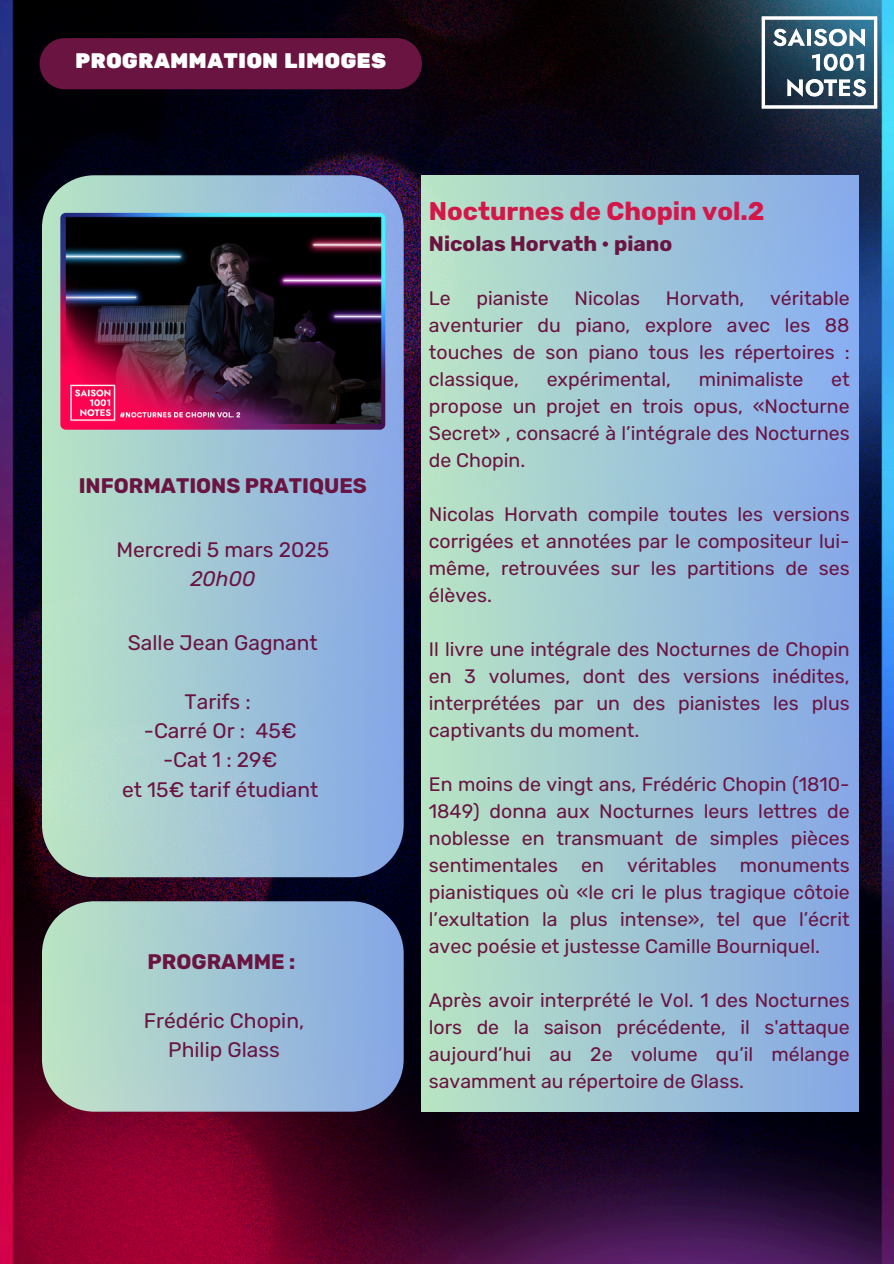
<style>
.page{position:relative;width:894px;height:1264px;background:#fff}
.page>*{position:absolute;margin:0;border:0;box-sizing:border-box;transform-origin:0 0}
.t1{font:700 25.5px "Rubik";color:#d31849}
.t2{font:21px "Rubik";color:#6a1441}
.t3{font:700 21px "Rubik";color:#6a1441}
.t4{font:21px "Rubik One";color:#fefefe}
.t5{font:italic 21px "Rubik";color:#6a1441}
.t6{font:19.5px/27px "Rubik";color:#6a1441;text-align:justify}
</style>
<div class="page">
<img style="left:0;top:0;width:893px;height:1263px">
<div style="left:422px;top:175px;width:436px;height:936px;background:linear-gradient(to right,#b8e4c4,#86a8e9)"></div>
<img style="left:745px;top:7px;width:148px;height:110px">
<div style="left:40px;top:38px;width:382px;height:51px;background:#6a1441"></div>
<svg style="left:42px;top:175px;width:361px;height:702px;background:#9fc3d4"></svg>
<img style="left:60px;top:213px;width:325px;height:216px;border-radius:5px">
<svg style="left:42px;top:901px;width:361px;height:210px;background:#9dbfce"></svg>
<p class="t4" style="left:75px;top:48px;width:312px">PROGRAMMATION LIMOGES</p>
<h2 class="t3" style="left:79px;top:473px;width:289px">INFORMATIONS PRATIQUES</h2>
<p class="t2" style="left:116px;top:537px;width:214px">Mercredi 5 mars 2025</p>
<p class="t5" style="left:190px;top:566px;width:66px">20h00</p>
<p class="t2" style="left:128px;top:630px;width:191px">Salle Jean Gagnant</p>
<p class="t2" style="left:184px;top:689px;width:68px">Tarifs :</p>
<p class="t2" style="left:144px;top:718px;width:154px">-Carré Or : 45€</p>
<p class="t2" style="left:163px;top:747px;width:116px">-Cat 1 : 29€</p>
<p class="t2" style="left:122px;top:777px;width:198px">et 15€ tarif étudiant</p>
<h2 class="t3" style="left:147px;top:949px;width:149px">PROGRAMME :</h2>
<p class="t2" style="left:144px;top:1008px;width:162px">Frédéric Chopin,</p>
<p class="t2" style="left:168px;top:1037px;width:113px">Philip Glass</p>
<h1 class="t1" style="left:429px;top:196px;width:337px">Nocturnes de Chopin vol.2</h1>
<h1 class="t3" style="left:429px;top:231px;width:245px">Nicolas Horvath • piano</h1>
<p class="t6" style="left:429px;top:284px;width:23px">Le</p>
<p class="t6" style="left:476px;top:284px;width:74px">pianiste</p>
<p class="t6" style="left:574px;top:284px;width:67px">Nicolas</p>
<p class="t6" style="left:665px;top:284px;width:80px">Horvath,</p>
<p class="t6" style="left:429px;top:284px;width:422px;text-indent:341px">véritable aventurier du piano, explore avec les 88 touches de son piano tous les répertoires : classique,</p>
<p class="t6" style="left:546px;top:365px;width:126px">expérimental,</p>
<p class="t6" style="left:698px;top:365px;width:106px">minimaliste</p>
<p class="t6" style="left:429px;top:365px;width:422px;text-indent:402px">et propose un projet en trois opus, «Nocturne Secret» , consacré à l’intégrale des Nocturnes de Chopin.</p>
<p class="t6" style="left:429px;top:500px;width:422px">Nicolas Horvath compile toutes les versions corrigées et annotées par le compositeur lui&shy;même, retrouvées sur les partitions de ses élèves.</p>
<p class="t6" style="left:429px;top:635px;width:422px">Il livre une intégrale des Nocturnes de Chopin en 3 volumes, dont des versions inédites, interprétées par un des pianistes les plus captivants du moment.</p>
<p class="t6" style="left:429px;top:770px;width:422px">En moins de vingt ans, Frédéric Chopin (1810- 1849) donna aux Nocturnes leurs lettres de noblesse en transmuant de simples pièces sentimentales en véritables monuments pianistiques où «le cri le plus tragique côtoie l’exultation la plus intense», tel que l’écrit avec poésie et justesse Camille Bourniquel.</p>
<p class="t6" style="left:429px;top:986px;width:422px">Après avoir interprété le Vol. 1 des Nocturnes lors de la saison précédente, il s'attaque aujourd’hui au 2e volume qu’il mélange savamment au répertoire de Glass.</p>
</div>
